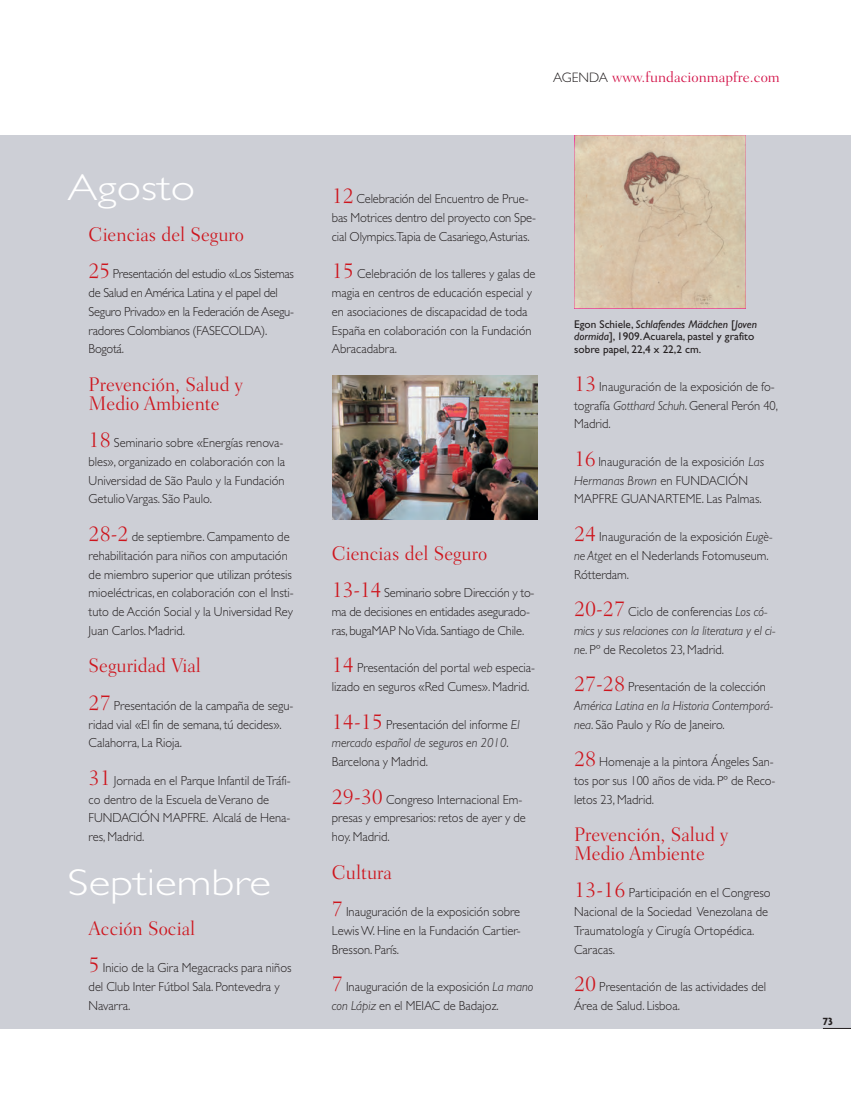
<style>
.page{position:relative;width:851px;height:1099px;background:#fff}
.page>*{position:absolute;margin:0;border:0;box-sizing:border-box;transform-origin:0 0}
.t1{font:300 37.5px "Gill Sans";color:#fff;scale:1.2 1}
.t2{font:300 20px/18.8px "Fairfield LH";color:#cd151d;scale:.95 1}
.t3{font:300 15px "Fairfield LH";color:#d20d44}
.t4{font:300 13.12px/18.8px "Gill Sans";color:#231f20;scale:.95 1}
.t5{font:300 13.12px/18.8px "Gill Sans";letter-spacing:-.02em;color:#231f20;scale:.95 1}
.t6{font:italic 300 13.12px/18.8px "Gill Sans";color:#231f20;scale:.95 1}
.t7{font:11.25px/12.5px "Gill Sans";color:#231f20}
.t8{font:700 11.25px "Agenda";color:#231f20;scale:.95 1}
.s1{font-family:"Fairfield LH";font-size:22.5px;color:#cd151d}
.s2{font-family:"Gill Sans";font-size:13.75px;color:#231f20}
.s3{font-style:italic}
.s4{font-family:"Fairfield LH";font-style:normal;font-size:22.5px;color:#cd151d}
.s5{font-style:normal}
</style>
<div class="page">
<div style="left:0;top:135px;width:850px;height:893px;background:#cdcfd6"></div>
<svg style="left:822px;top:1028px;width:28px;height:1px"></svg>
<img style="left:574px;top:135px;width:171px;height:173px">
<img style="left:332px;top:375px;width:205px;height:144px">
<h1 class="t1" style="left:68px;top:173px;width:108px">Agosto</h1>
<h2 class="t2" style="left:89px;top:226px;width:165px">Ciencias del Seguro</h2>
<p class="t5" style="left:89px;top:266px;width:217px"><span class="s1">25</span> Presentación del estudio «Los Sistemas de Salud en América Latina y el papel del Seguro Privado» en la Federación de Asegu&shy;radores Colombianos (FASECOLDA).<br>Bogotá.</p>
<h2 class="t2" style="left:89px;top:376px;width:164px">Prevención, Salud y<br>Medio Ambiente</h2>
<p class="t4" style="left:89px;top:434px;width:208px"><span class="s1">18</span> Seminario sobre «Energías renova&shy;bles», organizado en colaboración con la Universidad de São Paulo y la Fundación Getulio Vargas. São Paulo.</p>
<p class="t4" style="left:89px;top:528px;width:217px"><span class="s1">28-2</span> de septiembre. Campamento de rehabilitación para niños con amputación de miembro superior que utilizan prótesis mioeléctricas, en colaboración con el Insti&shy;tuto de Acción Social y la Universidad Rey Juan Carlos. Madrid.</p>
<h2 class="t2" style="left:89px;top:657px;width:120px">Seguridad Vial</h2>
<p class="t4" style="left:89px;top:697px;width:217px"><span class="s1">27</span> Presentación de la campaña de segu&shy;ridad vial «El fin de semana, tú decides».<br>Calahorra, La Rioja.</p>
<p class="t4" style="left:89px;top:772px;width:214px"><span class="s1">31</span> Jornada en el Parque Infantil de Tráfi&shy;co dentro de la Escuela de Verano de<br>FUNDACIÓN MAPFRE. Alcalá de Hena&shy;res, Madrid.</p>
<h1 class="t1" style="left:68px;top:867px;width:171px">Septiembre</h1>
<h2 class="t2" style="left:89px;top:920px;width:113px">Acción Social</h2>
<p class="t4" style="left:89px;top:959px;width:215px"><span class="s1">5</span> Inicio de la Gira Megacracks para niños del Club Inter Fútbol Sala. Pontevedra y<br>Navarra.</p>
<p class="t3" style="left:553px;top:71px;width:228px"><span class="s2">AGENDA</span> www.fundacionmapfre.com</p>
<p class="t4" style="left:332px;top:191px;width:216px"><span class="s1">12</span> Celebración del Encuentro de Prue&shy;bas Motrices dentro del proyecto con Spe&shy;cial Olympics.Tapia de Casariego,Asturias.</p>
<p class="t4" style="left:332px;top:266px;width:216px"><span class="s1">15</span> Celebración de los talleres y galas de magia en centros de educación especial y en asociaciones de discapacidad de toda España en colaboración con la Fundación Abracadabra.</p>
<h2 class="t2" style="left:332px;top:545px;width:165px">Ciencias del Seguro</h2>
<p class="t4" style="left:332px;top:584px;width:215px"><span class="s1">13-14</span> Seminario sobre Dirección y to&shy;ma de decisiones en entidades asegurado&shy;ras, bugaMAP No Vida. Santiago de Chile.</p>
<p class="t4" style="left:332px;top:659px;width:215px"><span class="s1">14</span> Presentación del portal <span class="s3">web</span> especia&shy;lizado en seguros «Red Cumes». Madrid.</p>
<p class="t4" style="left:332px;top:716px;width:199px"><span class="s1">14-15</span> Presentación del informe <span class="s3">El mercado español de seguros en 2010</span>.<br>Barcelona y Madrid.</p>
<p class="t4" style="left:332px;top:791px;width:205px"><span class="s1">29-30</span> Congreso Internacional Em&shy;presas y empresarios: retos de ayer y de hoy. Madrid.</p>
<h2 class="t2" style="left:332px;top:863px;width:65px">Cultura</h2>
<p class="t4" style="left:332px;top:903px;width:200px;text-align:justify"><span class="s1">7</span> Inauguración de la exposición sobre Lewis W. Hine en la Fundación Cartier-Bresson. París.</p>
<p class="t4" style="left:332px;top:978px;width:214px"><span class="s1">7</span> Inauguración de la exposición <span class="s3">La mano con Lápiz</span> en el MEIAC de Badajoz.</p>
<p class="t7" style="left:574px;top:318px;width:184px">Egon Schiele, <span class="s3">Schlafendes Mädchen</span> [<span class="s3">Joven dormida</span>], 1909.Acuarela, pastel y grafito sobre papel, 22,4 x 22,2 cm.</p>
<p class="t4" style="left:574px;top:378px;width:216px"><span class="s1">13</span> Inauguración de la exposición de fo&shy;tografía <span class="s3">Gotthard Schuh</span>. General Perón 40,<br>Madrid.</p>
<p class="t4" style="left:574px;top:453px;width:202px"><span class="s1">16</span> Inauguración de la exposición <span class="s3">Las<br>Hermanas Brown</span> en FUNDACIÓN<br>MAPFRE GUANARTEME. Las Palmas.</p>
<p class="t4" style="left:574px;top:528px;width:210px"><span class="s1">24</span> Inauguración de la exposición <span class="s3">Eugè&shy;ne Atget</span> en el Nederlands Fotomuseum.<br>Rótterdam.</p>
<p class="t6" style="left:574px;top:603px;width:213px"><span class="s4">20-27</span> <span class="s5">Ciclo de conferencias</span> Los có&shy;mics y sus relaciones con la literatura y el ci&shy;ne<span class="s5">. Pº de Recoletos 23, Madrid.</span></p>
<p class="t4" style="left:574px;top:678px;width:211px"><span class="s1">27-28</span> Presentación de la colección<br><span class="s3">América Latina en la Historia Contemporá&shy;nea</span>. São Paulo y Río de Janeiro.</p>
<p class="t4" style="left:574px;top:753px;width:214px"><span class="s1">28</span> Homenaje a la pintora Ángeles San&shy;tos por sus 100 años de vida. Pº de Reco&shy;letos 23, Madrid.</p>
<h2 class="t2" style="left:574px;top:826px;width:164px">Prevención, Salud y<br>Medio Ambiente</h2>
<p class="t4" style="left:574px;top:884px;width:208px"><span class="s1">13-16</span> Participación en el Congreso<br>Nacional de la Sociedad Venezolana de<br>Traumatología y Cirugía Ortopédica.<br>Caracas.</p>
<p class="t4" style="left:574px;top:978px;width:204px"><span class="s1">20</span> Presentación de las actividades del<br>Área de Salud. Lisboa.</p>
<p class="t8" style="left:822px;top:1016px;width:12px">73</p>
</div>
